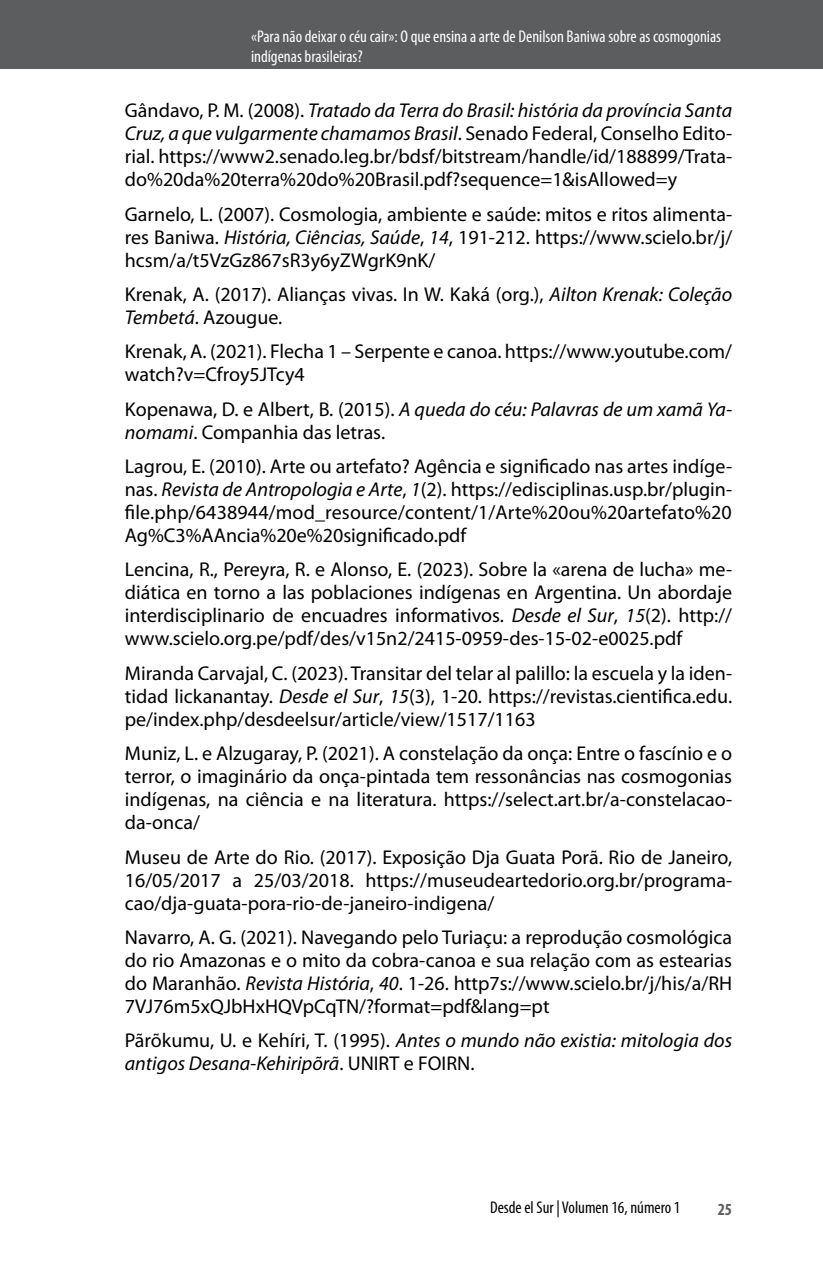
<style>
.page{position:relative;width:823px;height:1265px;background:#fff}
.page>*{position:absolute;margin:0;border:0;box-sizing:border-box;transform-origin:0 0}
.t1{font:20px/23px "Myriad Pro";color:#000;text-align:justify}
.t2{font:italic 20px/23px "Myriad Pro";color:#000}
.t3{font:condensed 17px/20px "Myriad Pro";color:#fff}
.t4{font:condensed 17px "Myriad Pro";color:#000}
.t5{font:700 condensed 17px "Myriad Pro";color:#5c5d5f}
.s1{font-style:italic}
.s2{font-style:normal}
</style>
<div class="page">
<div style="left:0;top:0;width:822px;height:68px;background:#5c5d5f"></div>
<p class="t3" style="left:251px;top:26px;width:471px">«Para não deixar o céu cair»: O que ensina a arte de Denilson Baniwa sobre as cosmogonias indígenas brasileiras?</p>
<p class="t1" style="left:125px;top:99px;width:608px">Gândavo, P. M. (2008). <span class="s1">Tratado da Terra do Brasil: história da província Santa Cruz, a que vulgarmente chamamos Brasil</span>. Senado Federal, Conselho Edito&shy;rial. https://www2.senado.leg.br/bdsf/bitstream/handle/id/188899/Trata&shy;do%20da%20terra%20do%20Brasil.pdf?sequence=1&amp;isAllowed=y</p>
<p class="t1" style="left:125px;top:202px;width:608px">Garnelo, L. (2007). Cosmologia, ambiente e saúde: mitos e ritos alimenta&shy;res Baniwa. <span class="s1">História, Ciências, Saúde</span>, <span class="s1">14</span>, 191-212. https://www.scielo.br/j/ hcsm/a/t5VzGz867sR3y6yZWgrK9nK/</p>
<p class="t1" style="left:125px;top:282px;width:608px">Krenak, A. (2017). Alianças vivas. In W. Kaká (org.), <span class="s1">Ailton Krenak: Coleção<br>Tembetá</span>. Azougue.</p>
<p class="t1" style="left:125px;top:340px;width:608px">Krenak, A. (2021). Flecha 1 – Serpente e canoa. https://www.youtube.com/ watch?v=Cfroy5JTcy4</p>
<p class="t1" style="left:125px;top:397px;width:608px">Kopenawa, D. e Albert, B. (2015). <span class="s1">A queda do céu: Palavras de um xamã Ya&shy;nomami</span>. Companhia das letras.</p>
<p class="t1" style="left:125px;top:454px;width:608px">Lagrou, E. (2010). Arte ou artefato? Agência e significado nas artes indíge&shy;nas. <span class="s1">Revista de Antropologia e Arte</span>, <span class="s1">1</span>(2). https://edisciplinas.usp.br/plugin&shy;file.php/6438944/mod_resource/content/1/Arte%20ou%20artefato%20<br>Ag%C3%AAncia%20e%20significado.pdf</p>
<p class="t1" style="left:125px;top:558px;width:608px">Lencina, R., Pereyra, R. e Alonso, E. (2023). Sobre la «arena de lucha» me&shy;diática en torno a las poblaciones indígenas en Argentina. Un abordaje interdisciplinario de encuadres informativos. <span class="s1">Desde el Sur</span>, <span class="s1">15</span>(2). http:// www.scielo.org.pe/pdf/des/v15n2/2415-0959-des-15-02-e0025.pdf</p>
<p class="t1" style="left:125px;top:661px;width:608px">Miranda Carvajal, C. (2023). Transitar del telar al palillo: la escuela y la iden&shy;tidad lickanantay. <span class="s1">Desde el Sur</span>, <span class="s1">15</span>(3), 1-20. https://revistas.cientifica.edu. pe/index.php/desdeelsur/article/view/1517/1163</p>
<p class="t1" style="left:125px;top:741px;width:608px">Muniz, L. e Alzugaray, P. (2021). A constelação da onça: Entre o fascínio e o terror, o imaginário da onça-pintada tem ressonâncias nas cosmogonias indígenas, na ciência e na literatura. https://select.art.br/a-constelacao&shy;da-onca/</p>
<p class="t1" style="left:125px;top:845px;width:608px">Museu de Arte do Rio. (2017). Exposição Dja Guata Porã. Rio de Janeiro, 16/05/2017 a 25/03/2018. https://museudeartedorio.org.br/programa&shy;cao/dja-guata-pora-rio-de-janeiro-indigena/</p>
<p class="t1" style="left:125px;top:925px;width:608px">Navarro, A. G. (2021). Navegando pelo Turiaçu: a reprodução cosmológica do rio Amazonas e o mito da cobra-canoa e sua relação com as estearias do Maranhão. <span class="s1">Revista História</span>, <span class="s1">40</span>. 1-26. http7s://www.scielo.br/j/his/a/RH 7VJ76m5xQJbHxHQVpCqTN/?format=pdf&amp;lang=pt</p>
<p class="t2" style="left:125px;top:1028px;width:608px"><span class="s2">Pãrõkumu, U. e Kehíri, T. (1995).</span> Antes o mundo não existia: mitologia dos antigos Desana-Kehiripõrã<span class="s2">. UNIRT e FOIRN.</span></p>
<p class="t4" style="left:489px;top:1196px;width:192px">Desde el Sur | Volumen 16, número 1</p>
<p class="t5" style="left:717px;top:1198px;width:16px">25</p>
</div>
